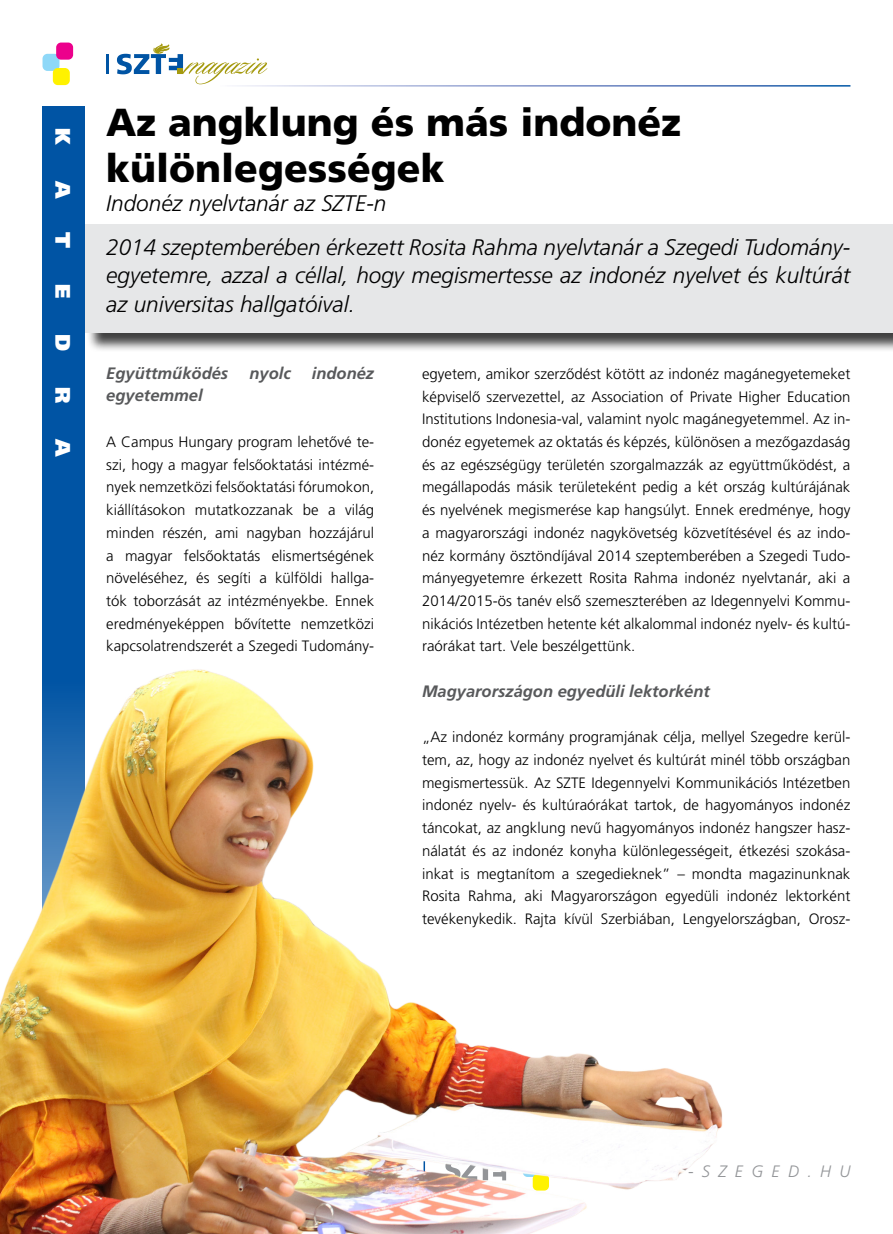
<style>
.page{position:relative;width:893px;height:1234px;background:#fff}
.page>*{position:absolute;margin:0;border:0;box-sizing:border-box;transform-origin:0 0}
.t1{font:900 39px/46.8px "Frutiger CE";color:#000}
.t2{font:italic 300 22.5px/28.5px "Frutiger CE";color:#000;text-align:justify}
.t3{font:900 21px "Frutiger CE";color:#fff}
.t4{font:italic 700 16.5px "Frutiger CE";color:#58595b}
.t5{font:italic 300 16.5px "Frutiger CE";letter-spacing:.5em;color:#939598}
.t6{font:300 15px/22.6px "Frutiger";color:#000;text-align:justify}
</style>
<div class="page">
<svg style="left:117px;top:43px;width:150px;height:41px"></svg>
<div style="left:43px;top:54px;width:16px;height:17px;background:#8ed8f8;border-radius:5px"></div>
<div style="left:53px;top:68px;width:17px;height:17px;background:#fff200;border-radius:5px"></div>
<div style="left:56px;top:43px;width:17px;height:17px;background:#ec008c;border-radius:5px"></div>
<hr style="left:106px;top:54px;width:2px;height:20px;background:#0054a4">
<div style="left:43px;top:106px;width:42px;height:1127px;background:#0054a4"></div>
<div style="left:86px;top:225px;width:807px;height:127px;background:#000;opacity:.75"></div>
<div style="left:85px;top:224px;width:808px;height:109px;background:#e6e7e8"></div>
<img style="left:0;top:618px;width:723px;height:615px">
<h3 class="t3" style="left:76px;top:128px;width:18px;rotate:90deg">K</h3>
<h3 class="t3" style="left:76px;top:180px;width:20px;rotate:90deg">A</h3>
<h3 class="t3" style="left:76px;top:232px;width:17px;rotate:90deg">T</h3>
<h3 class="t3" style="left:76px;top:284px;width:16px;rotate:90deg">E</h3>
<h3 class="t3" style="left:76px;top:334px;width:17px;rotate:90deg">D</h3>
<h3 class="t3" style="left:76px;top:387px;width:18px;rotate:90deg">R</h3>
<h3 class="t3" style="left:76px;top:439px;width:20px;rotate:90deg">A</h3>
<h1 class="t1" style="left:106px;top:99px;width:576px">Az angklung és más indonéz különlegességek</h1>
<h2 class="t2" style="left:106px;top:188px;width:282px">Indonéz nyelvtanár az SZTE-n</h2>
<h2 class="t2" style="left:106px;top:232px;width:746px">2014 szeptemberében érkezett Rosita Rahma nyelvtanár a Szegedi Tudomány&shy;egyetemre, azzal a céllal, hogy megismertesse az indonéz nyelvet és kultúrát az universitas hallgatóival.</h2>
<p class="t4" style="left:106px;top:363px;width:123px">Együttműködés</p>
<p class="t4" style="left:249px;top:363px;width:43px">nyolc</p>
<p class="t4" style="left:312px;top:363px;width:64px">indonéz</p>
<p class="t4" style="left:106px;top:386px;width:98px">egyetemmel</p>
<p class="t6" style="left:106px;top:430px;width:269px">A Campus Hungary program lehetővé te&shy;szi, hogy a magyar felsőoktatási intézmé&shy;nyek nemzetközi felsőoktatási fórumokon, kiállításokon mutatkozzanak be a világ minden részén, ami nagyban hozzájárul a magyar felsőoktatás elismertségének növeléséhez, és segíti a külföldi hallga&shy;tók toborzását az intézményekbe. Ennek eredményeképpen bővítette nemzetközi kapcsolatrendszerét a Szegedi Tudomány-</p>
<p class="t6" style="left:422px;top:362px;width:430px">egyetem, amikor szerződést kötött az indonéz magánegyetemeket képviselő szervezettel, az Association of Private Higher Education Institutions Indonesia-val, valamint nyolc magánegyetemmel. Az in&shy;donéz egyetemek az oktatás és képzés, különösen a mezőgazdaság és az egészségügy területén szorgalmazzák az együttműködést, a megállapodás másik területeként pedig a két ország kultúrájának és nyelvének megismerése kap hangsúlyt. Ennek eredménye, hogy a magyarországi indonéz nagykövetség közvetítésével és az indo&shy;néz kormány ösztöndíjával 2014 szeptemberében a Szegedi Tudo&shy;mányegyetemre érkezett Rosita Rahma indonéz nyelvtanár, aki a 2014/2015-ös tanév első szemeszterében az Idegennyelvi Kommu&shy;nikációs Intézetben hetente két alkalommal indonéz nyelv- és kultú&shy;raórákat tart. Vele beszélgettünk.</p>
<p class="t4" style="left:422px;top:681px;width:289px">Magyarországon egyedüli lektorként</p>
<p class="t6" style="left:422px;top:725px;width:430px">„Az indonéz kormány programjának célja, mellyel Szegedre kerül&shy;tem, az, hogy az indonéz nyelvet és kultúrát minél több országban megismertessük. Az SZTE Idegennyelvi Kommunikációs Intézetben indonéz nyelv- és kultúraórákat tartok, de hagyományos indonéz táncokat, az angklung nevű hagyományos indonéz hangszer hasz&shy;nálatát és az indonéz konyha különlegességeit, étkezési szokása&shy;inkat is megtanítom a szegedieknek” – mondta magazinunknak Rosita Rahma, aki Magyarországon egyedüli indonéz lektorként tevékenykedik. Rajta kívül Szerbiában, Lengyelországban, Orosz-</p>
<p class="t5" style="left:586px;top:1160px;width:266px">www.u-szeged.hu</p>
</div>
